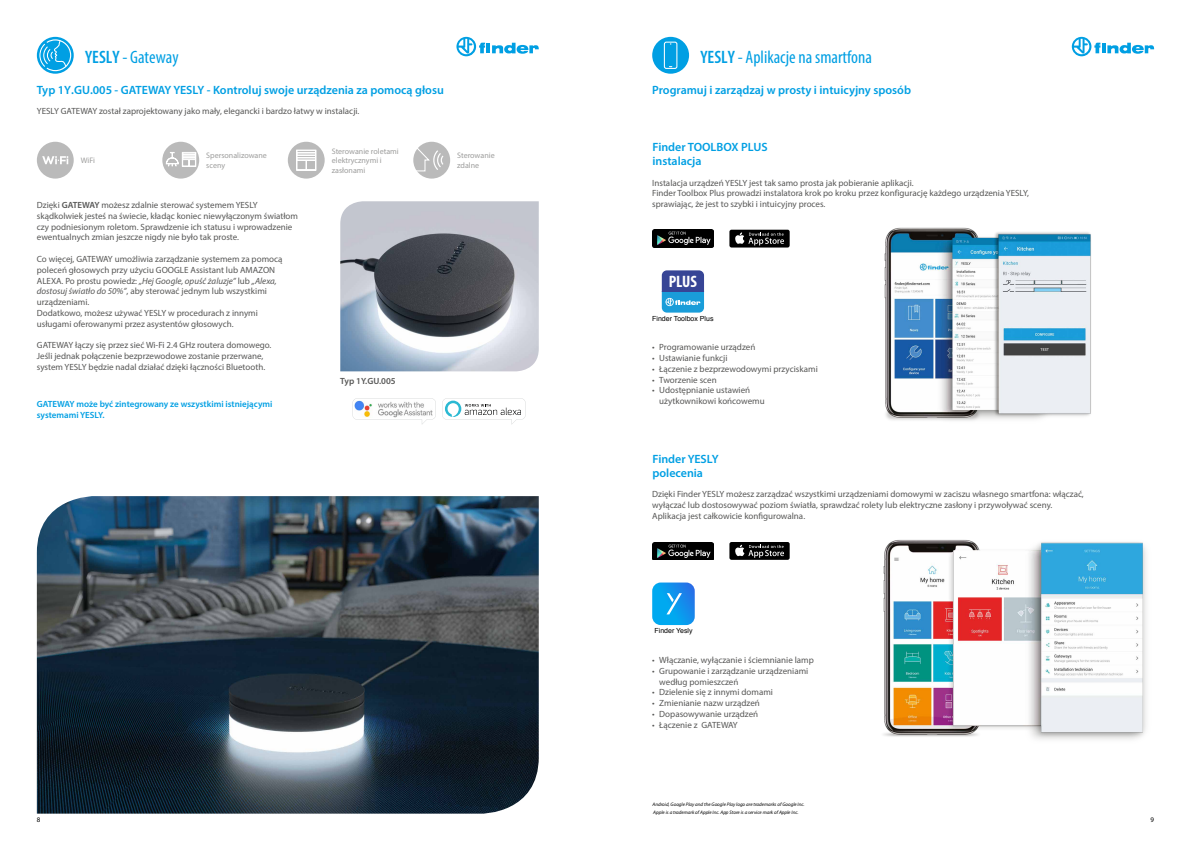
<style>
.page{position:relative;width:1191px;height:842px;background:#fff}
.page>*{position:absolute;margin:0;border:0;box-sizing:border-box;transform-origin:0 0}
.t1{font:condensed 18px "Myriad Pro";color:#009fe3}
.t2{font:700 condensed 16.6px "Myriad Pro";color:#fff}
.t3{font:600 12px/14.4px "Myriad Pro";color:#009fe3}
.t4{font:9px/10.8px "Myriad Pro";color:#575756}
.t5{font:600 9px/10.8px "Myriad Pro";color:#009fe3}
.t6{font:600 9px "Myriad Pro";color:#575756}
.t7{font:8px/9.6px "Myriad Pro";color:#9d9d9c}
.t8{font:7px "Helvetica";color:#000}
.t9{font:7px "Myriad Pro";color:#000}
.t10{font:italic 5px "Myriad Pro";color:#000}
.s1{font-weight:600}
.s2{font-style:italic}
</style>
<div class="page">
<svg style="left:1071px;top:37px;width:83px;height:19px"></svg>
<img style="left:37px;top:496px;width:502px;height:318px">
<svg style="left:662px;top:270px;width:42px;height:43px;background:#3b79ba"></svg>
<svg style="left:456px;top:37px;width:83px;height:19px"></svg>
<svg style="left:442px;top:398px;width:83px;height:27px"></svg>
<svg style="left:352px;top:398px;width:84px;height:26px"></svg>
<img style="left:354px;top:400px;width:78px;height:17px">
<svg style="left:37px;top:37px;width:37px;height:37px"></svg>
<svg style="left:39px;top:39px;width:33px;height:33px"></svg>
<div style="left:37px;top:142px;width:37px;height:37px;background:#bababa;border-radius:50%"></div>
<svg style="left:42px;top:156px;width:26px;height:8px"></svg>
<div style="left:162px;top:142px;width:37px;height:37px;background:#bababa;border-radius:50%"></div>
<svg style="left:166px;top:152px;width:30px;height:15px"></svg>
<div style="left:288px;top:142px;width:37px;height:37px;background:#bababa;border-radius:50%"></div>
<svg style="left:296px;top:150px;width:20px;height:21px"></svg>
<div style="left:413px;top:142px;width:37px;height:37px;background:#bababa;border-radius:50%"></div>
<svg style="left:415px;top:147px;width:28px;height:25px"></svg>
<svg style="left:652px;top:37px;width:37px;height:37px"></svg>
<div style="left:664px;top:42px;width:13px;height:26px;background:#009fe3;border-radius:2px"></div>
<div style="left:664px;top:42px;width:13px;height:27px;border:1px solid #fff;border-radius:2px"></div>
<img style="left:340px;top:201px;width:199px;height:170px">
<img style="left:652px;top:230px;width:61px;height:18px">
<div style="left:729px;top:230px;width:60px;height:18px;background:#000;border-radius:2px"></div>
<svg style="left:735px;top:232px;width:49px;height:13px"></svg>
<img style="left:652px;top:542px;width:61px;height:18px">
<div style="left:729px;top:542px;width:60px;height:18px;background:#000;border-radius:2px"></div>
<svg style="left:735px;top:545px;width:49px;height:13px"></svg>
<img style="left:883px;top:539px;width:263px;height:201px">
<img style="left:884px;top:227px;width:207px;height:194px">
<svg style="left:652px;top:582px;width:42px;height:43px;background:#21a2ef"></svg>
<h1 class="t1" style="left:85px;top:46px;width:95px"><span class="s1">YESLY</span> - Gateway</h1>
<h1 class="t1" style="left:700px;top:46px;width:173px"><span class="s1">YESLY</span> - Aplikacje na smartfona</h1>
<h3 class="t3" style="left:37px;top:83px;width:408px">Typ 1Y.GU.005 - GATEWAY YESLY - Kontroluj swoje urządzenia za pomocą głosu</h3>
<h3 class="t3" style="left:652px;top:83px;width:260px">Programuj i zarządzaj w prosty i intuicyjny sposób</h3>
<p class="t4" style="left:37px;top:106px;width:324px">YESLY GATEWAY został zaprojektowany jako mały, elegancki i bardzo łatwy w instalacji.</p>
<p class="t7" style="left:81px;top:156px;width:16px">WiFi</p>
<p class="t7" style="left:206px;top:151px;width:62px">Spersonalizowane sceny</p>
<p class="t7" style="left:332px;top:146px;width:68px">Sterowanie roletami elektrycznymi i zasłonami</p>
<p class="t4" style="left:37px;top:199px;width:263px">Dzięki <span class="s1">GATEWAY</span> możesz zdalnie sterować systemem YESLY skądkolwiek jesteś na świecie, kładąc koniec niewyłączonym światłom czy podniesionym roletom. Sprawdzenie ich statusu i wprowadzenie ewentualnych zmian jeszcze nigdy nie było tak proste.</p>
<p class="t4" style="left:37px;top:253px;width:247px">Co więcej, GATEWAY umożliwia zarządzanie systemem za pomocą poleceń głosowych przy użyciu GOOGLE Assistant lub AMAZON ALEXA. Po prostu powiedz: <span class="s2">„Hej Google, opuść żaluzje”</span> lub <span class="s2">„Alexa, dostosuj światło do 50%”</span>, aby sterować jednym lub wszystkimi urządzeniami.<br>Dodatkowo, możesz używać YESLY w procedurach z innymi usługami oferowanymi przez asystentów głosowych.</p>
<p class="t4" style="left:37px;top:340px;width:236px">GATEWAY łączy się przez sieć Wi-Fi 2.4 GHz routera domowego.<br>Jeśli jednak połączenie bezprzewodowe zostanie przerwane, system YESLY będzie nadal działać dzięki łączności Bluetooth.</p>
<p class="t5" style="left:37px;top:398px;width:237px">GATEWAY może być zintegrowany ze wszystkimi istniejącymi systemami YESLY.</p>
<p class="t6" style="left:340px;top:375px;width:57px">Typ 1Y.GU.005</p>
<p class="t7" style="left:457px;top:151px;width:39px">Sterowanie zdalne</p>
<h3 class="t3" style="left:652px;top:139px;width:117px">Finder TOOLBOX PLUS instalacja</h3>
<p class="t4" style="left:652px;top:177px;width:378px">Instalacja urządzeń YESLY jest tak samo prosta jak pobieranie aplikacji.<br>Finder Toolbox Plus prowadzi instalatora krok po kroku przez konfigurację każdego urządzenia YESLY, sprawiając, że jest to szybki i intuicyjny proces.</p>
<h2 class="t2" style="left:668px;top:271px;width:30px">PLUS</h2>
<p class="t8" style="left:652px;top:313px;width:63px">Finder Toolbox Plus</p>
<p class="t4" style="left:652px;top:342px;width:105px">• Programowanie urządzeń</p>
<p class="t4" style="left:652px;top:352px;width:77px">• Ustawianie funkcji</p>
<p class="t4" style="left:652px;top:363px;width:167px">• Łączenie z bezprzewodowymi przyciskami</p>
<p class="t4" style="left:652px;top:374px;width:66px">• Tworzenie scen</p>
<p class="t4" style="left:659px;top:385px;width:107px;text-indent:-7px">• Udostępnianie ustawień użytkownikowi końcowemu</p>
<h3 class="t3" style="left:652px;top:451px;width:68px">Finder YESLY polecenia</h3>
<p class="t4" style="left:652px;top:489px;width:433px">Dzięki Finder YESLY możesz zarządzać wszystkimi urządzeniami domowymi w zaciszu własnego smartfona: włączać, wyłączać lub dostosowywać poziom światła, sprawdzać rolety lub elektryczne zasłony i przywoływać sceny.<br>Aplikacja jest całkowicie konfigurowalna.</p>
<p class="t8" style="left:654px;top:626px;width:40px">Finder Yesly</p>
<p class="t4" style="left:652px;top:654px;width:163px">• Włączanie, wyłączanie i ściemnianie lamp</p>
<p class="t4" style="left:659px;top:665px;width:150px;text-indent:-7px">• Grupowanie i zarządzanie urządzeniami według pomieszczeń</p>
<p class="t4" style="left:652px;top:687px;width:122px">• Dzielenie się z innymi domami</p>
<p class="t4" style="left:652px;top:697px;width:109px">• Zmienianie nazw urządzeń</p>
<p class="t4" style="left:652px;top:708px;width:108px">• Dopasowywanie urządzeń</p>
<p class="t4" style="left:652px;top:719px;width:87px">• Łączenie z GATEWAY</p>
<p class="t10" style="left:652px;top:801px;width:153px">Android, Google Play and the Google Play logo are trademarks of Google Inc.</p>
<p class="t10" style="left:653px;top:809px;width:147px">Apple is a trademark of Apple Inc. App Store is a service mark of Apple Inc.</p>
<p class="t9" style="left:37px;top:815px;width:5px">8</p>
<p class="t9" style="left:1150px;top:815px;width:5px">9</p>
</div>
